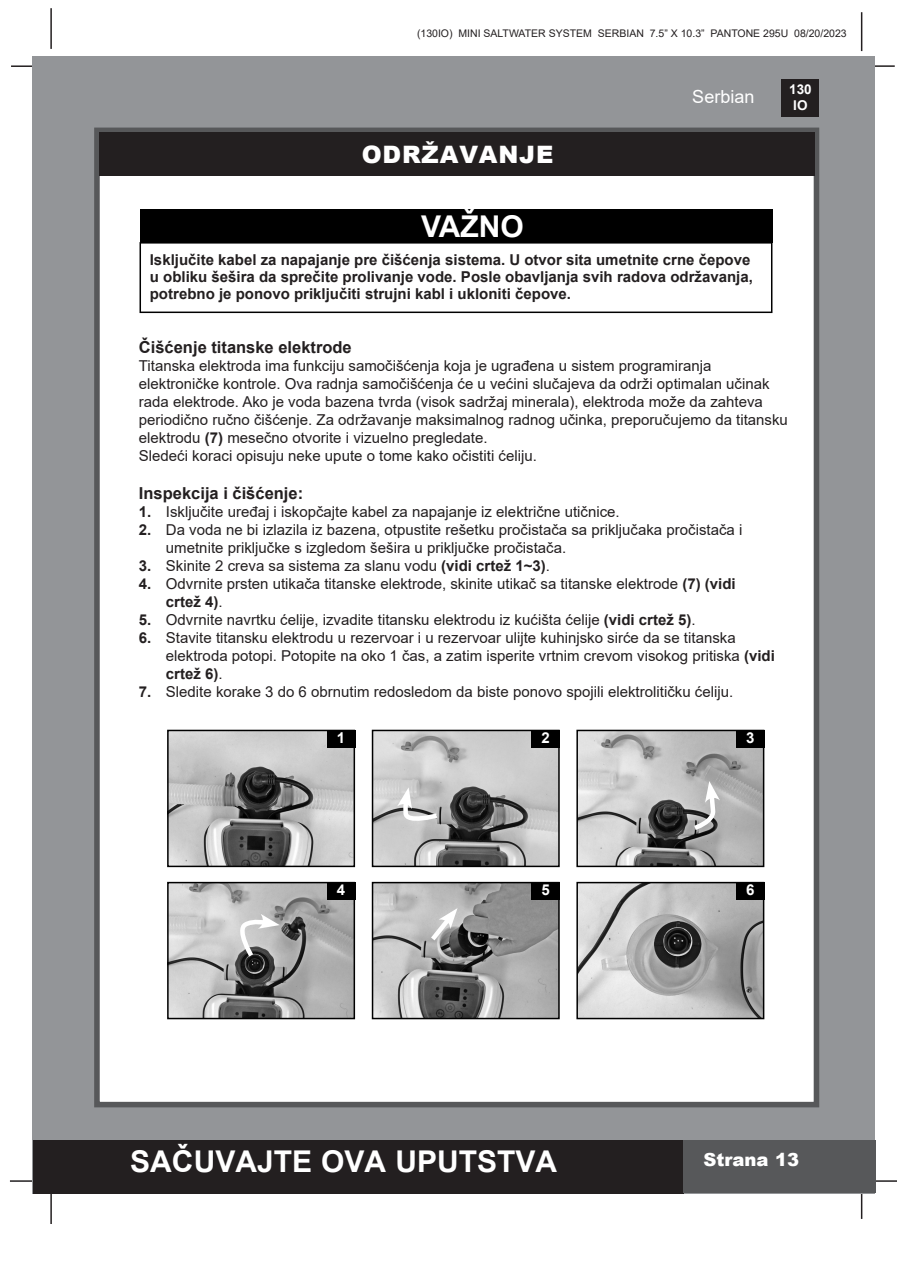
<style>
.page{position:relative;width:897px;height:1264px;background:#fff}
.page>*{position:absolute;margin:0;border:0;box-sizing:border-box;transform-origin:0 0}
.Paragraph_Style1{font:700 30px "Arial";color:#fff}
.t1{font:900 24px "Arial";letter-spacing:.035em;color:#fff}
.t2{font:900 18px "Arial";color:#fff}
.t3{font:18px "Arial";color:#fff}
.Paragraph_Style5{font:700 16.5px "Arial";color:#231f20}
.Paragraph_Style17{font:700 16.5px "Arial";color:#231f20}
.Paragraph_Style139{font:15px/18px "Arial";color:#231f20}
.Paragraph_Style137{font:15px "Arial";color:#231f20}
.Paragraph_Style1-2{font:700 15px "Arial";color:#231f20}
.Paragraph_Style1-3{font:700 15px "Arial";color:#fff}
.t4{font:700 13.5px/16.2px "Arial";color:#fff;text-align:center}
.t5{font:10.5px "Arial";color:#231f20}
.s1{font-weight:700}
</style>
<div class="page">
<hr style="left:50px;top:8px;width:2px;height:41px;background:#231f20">
<hr style="left:860px;top:12px;width:2px;height:39px;background:#231f20">
<hr style="left:11px;top:65px;width:31px;height:2px;background:#231f20">
<hr style="left:863px;top:65px;width:31px;height:2px;background:#231f20">
<hr style="left:865px;top:1180px;width:31px;height:1px;background:#231f20">
<hr style="left:860px;top:1189px;width:2px;height:30px;background:#231f20">
<hr style="left:50px;top:1193px;width:2px;height:31px;background:#231f20">
<hr style="left:10px;top:1180px;width:31px;height:1px;background:#231f20">
<div style="left:33px;top:56px;width:842px;height:1137px;background:#939598"></div>
<div style="left:781px;top:79px;width:38px;height:38px;background:#231f20"></div>
<div style="left:33px;top:1140px;width:650px;height:53px;background:#231f20"></div>
<div style="left:682px;top:1140px;width:193px;height:53px;background:#57585a"></div>
<div style="left:94px;top:128px;width:725px;height:979px;background:#fff;border:6px solid #57585a"></div>
<div style="left:99px;top:132px;width:715px;height:44px;background:#231f20"></div>
<div style="left:139px;top:209px;width:633px;height:34px;background:#000"></div>
<div style="left:139px;top:242px;width:633px;height:71px;border:2px solid #000"></div>
<img style="left:170px;top:732px;width:182px;height:132px">
<div style="left:167px;top:729px;width:188px;height:138px;border:2px solid #000"></div>
<div style="left:327px;top:729px;width:28px;height:18px;background:#000"></div>
<img style="left:579px;top:885px;width:182px;height:131px">
<div style="left:576px;top:882px;width:188px;height:137px;border:2px solid #000"></div>
<div style="left:736px;top:882px;width:28px;height:17px;background:#000"></div>
<img style="left:375px;top:885px;width:181px;height:131px">
<div style="left:372px;top:882px;width:187px;height:137px;border:2px solid #000"></div>
<div style="left:531px;top:882px;width:28px;height:17px;background:#000"></div>
<img style="left:170px;top:885px;width:182px;height:131px">
<div style="left:167px;top:882px;width:188px;height:137px;border:2px solid #000"></div>
<div style="left:327px;top:882px;width:28px;height:17px;background:#000"></div>
<img style="left:375px;top:732px;width:181px;height:132px">
<div style="left:372px;top:729px;width:187px;height:138px;border:2px solid #000"></div>
<div style="left:531px;top:729px;width:28px;height:18px;background:#000"></div>
<img style="left:579px;top:732px;width:182px;height:132px">
<div style="left:576px;top:729px;width:188px;height:138px;border:2px solid #000"></div>
<div style="left:736px;top:729px;width:28px;height:18px;background:#000"></div>
<svg style="left:426px;top:908px;width:31px;height:37px"></svg>
<svg style="left:236px;top:914px;width:44px;height:46px"></svg>
<svg style="left:397px;top:787px;width:44px;height:36px"></svg>
<svg style="left:690px;top:781px;width:30px;height:51px"></svg>
<p class="t5" style="left:417px;top:26px;width:431px">(130IO) MINI SALTWATER SYSTEM SERBIAN 7.5” X 10.3” PANTONE 295U 08/20/2023</p>
<p class="t1" style="left:362px;top:137px;width:193px">ODRŽAVANJE</p>
<p class="Paragraph_Style1" style="left:421px;top:206px;width:104px">VAŽNO</p>
<p class="t3" style="left:692px;top:84px;width:64px">Serbian</p>
<p class="Paragraph_Style1-2" style="left:150px;top:249px;width:602px">Isključite kabel za napajanje pre čišćenja sistema. U otvor sita umetnite crne čepove</p>
<p class="Paragraph_Style1-2" style="left:150px;top:266px;width:604px">u obliku šešira da sprečite prolivanje vode. Posle obavljanja svih radova održavanja,</p>
<p class="Paragraph_Style1-2" style="left:150px;top:283px;width:422px">potrebno je ponovo priključiti strujni kabl i ukloniti čepove.</p>
<p class="t4" style="left:789px;top:81px;width:24px">130<br>IO</p>
<p class="Paragraph_Style5" style="left:139px;top:335px;width:214px">Čišćenje titanske elektrode</p>
<p class="Paragraph_Style137" style="left:139px;top:356px;width:574px">Titanska elektroda ima funkciju samočišćenja koja je ugrađena u sistem programiranja</p>
<p class="Paragraph_Style137" style="left:139px;top:374px;width:632px">elektroničke kontrole. Ova radnja samočišćenja će u većini slučajeva da održi optimalan učinak</p>
<p class="Paragraph_Style137" style="left:139px;top:392px;width:625px">rada elektrode. Ako je voda bazena tvrda (visok sadržaj minerala), elektroda može da zahteva</p>
<p class="Paragraph_Style137" style="left:139px;top:410px;width:650px">periodično ručno čišćenje. Za održavanje maksimalnog radnog učinka, preporučujemo da titansku</p>
<p class="Paragraph_Style137" style="left:139px;top:428px;width:350px">elektrodu <span class="s1">(7)</span> mesečno otvorite i vizuelno pregledate.</p>
<p class="Paragraph_Style137" style="left:139px;top:446px;width:399px">Sledeći koraci opisuju neke upute o tome kako očistiti ćeliju.</p>
<p class="Paragraph_Style17" style="left:139px;top:481px;width:166px">Inspekcija i čišćenje:</p>
<p class="Paragraph_Style139" style="left:139px;top:503px;width:482px"><span class="s1">1.</span> Isključite uređaj i iskopčajte kabel za napajanje iz električne utičnice.</p>
<p class="Paragraph_Style139" style="left:166px;top:521px;width:578px;text-indent:-27px"><span class="s1">2.</span> Da voda ne bi izlazila iz bazena, otpustite rešetku pročistača sa priključaka pročistača i umetnite priključke s izgledom šešira u priključke pročistača.</p>
<p class="Paragraph_Style139" style="left:139px;top:557px;width:412px"><span class="s1">3.</span> Skinite 2 creva sa sistema za slanu vodu <span class="s1">(vidi crtež 1~3)</span>.</p>
<p class="Paragraph_Style139" style="left:166px;top:575px;width:571px;text-indent:-27px"><span class="s1">4.</span> Odvrnite prsten utikača titanske elektrode, skinite utikač sa titanske elektrode <span class="s1">(7) (vidi crtež 4)</span>.</p>
<p class="Paragraph_Style139" style="left:139px;top:611px;width:558px"><span class="s1">5.</span> Odvrnite navrtku ćelije, izvadite titansku elektrodu iz kućišta ćelije <span class="s1">(vidi crtež 5)</span>.</p>
<p class="Paragraph_Style139" style="left:166px;top:629px;width:610px;text-indent:-27px"><span class="s1">6.</span> Stavite titansku elektrodu u rezervoar i u rezervoar ulijte kuhinjsko sirće da se titanska elektroda potopi. Potopite na oko 1 čas, a zatim isperite vrtnim crevom visokog pritiska <span class="s1">(vidi crtež 6)</span>.</p>
<p class="Paragraph_Style139" style="left:139px;top:683px;width:595px"><span class="s1">7.</span> Sledite korake 3 do 6 obrnutim redosledom da biste ponovo spojili elektrolitičku ćeliju.</p>
<p class="Paragraph_Style1-3" style="left:337px;top:727px;width:10px">1</p>
<p class="Paragraph_Style1-3" style="left:541px;top:727px;width:10px">2</p>
<p class="Paragraph_Style1-3" style="left:746px;top:727px;width:10px">3</p>
<p class="Paragraph_Style1-3" style="left:337px;top:879px;width:10px">4</p>
<p class="Paragraph_Style1-3" style="left:541px;top:879px;width:10px">5</p>
<h1 class="Paragraph_Style1" style="left:130px;top:1140px;width:428px">SAČUVAJTE OVA UPUTSTVA</h1>
<p class="Paragraph_Style1-3" style="left:746px;top:879px;width:10px">6</p>
<p class="t2" style="left:703px;top:1146px;width:97px">Strana 13</p>
</div>
